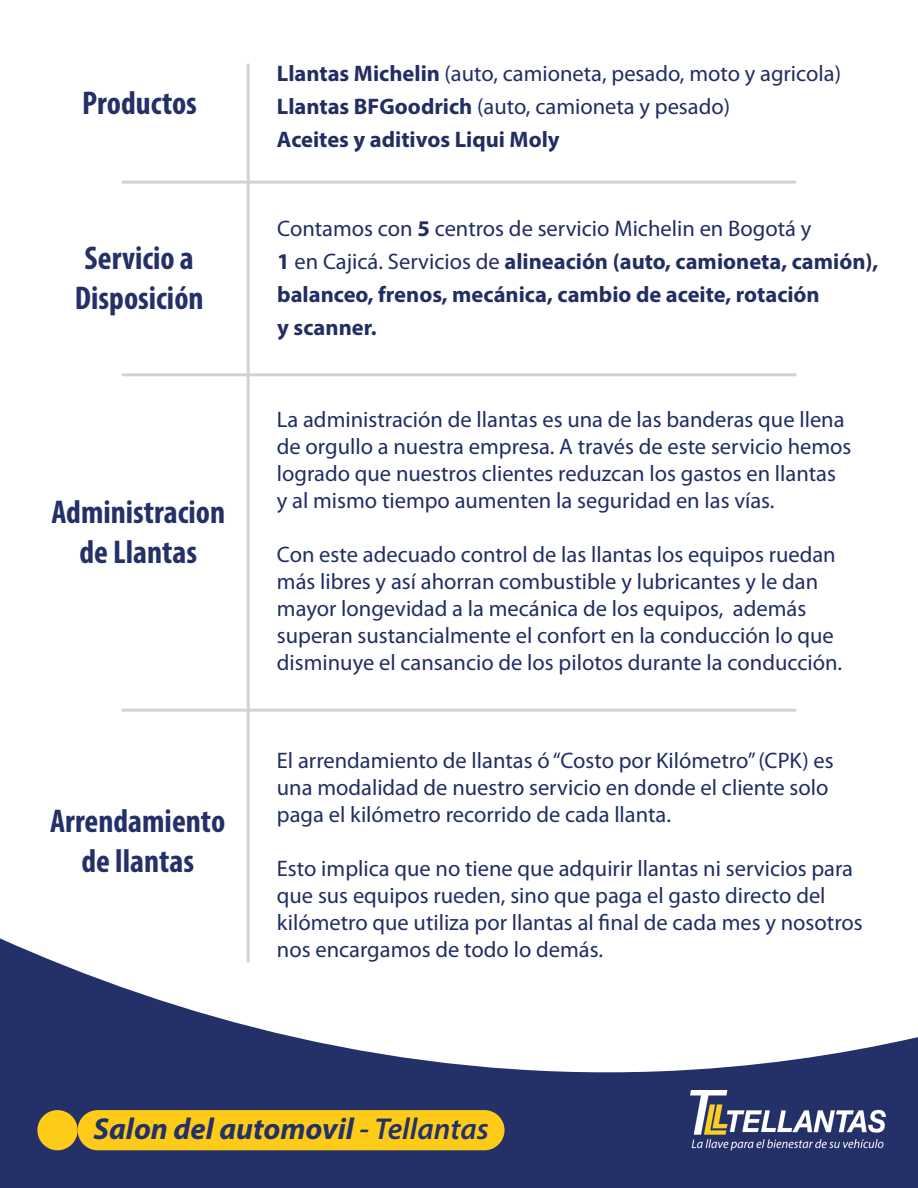
<style>
.page{position:relative;width:918px;height:1188px;background:#fff}
.page>*{position:absolute;margin:0;border:0;box-sizing:border-box;transform-origin:0 0}
.t1{font:700 condensed 33px/39.6px "Myriad Pro";color:#243068;text-align:center}
.t2{font:italic 700 30.3px "Myriad Pro";color:#243068}
.t3{font:22.5px/27px "Myriad Pro";color:#222e63}
.t4{font:700 22.5px/33px "Myriad Pro";color:#222e63}
.s1{font-weight:700}
.s2{font-weight:400}
.s3{font-weight:600}
</style>
<div class="page">
<svg style="left:0;top:938px;width:918px;height:250px"></svg>
<img style="left:691px;top:1090px;width:195px;height:60px">
<div style="left:78px;top:1110px;width:427px;height:40px;background:#fecc18;border-radius:20px"></div>
<div style="left:37px;top:1110px;width:41px;height:40px;background:#fecc18;border-radius:20px"></div>
<hr style="left:123px;top:181px;width:672px;height:3px;background:#d1d2d4">
<hr style="left:123px;top:373px;width:672px;height:3px;background:#d1d2d4">
<hr style="left:123px;top:709px;width:672px;height:3px;background:#d1d2d4">
<hr style="left:247px;top:65px;width:3px;height:896px;background:#d1d2d4">
<h1 class="t1" style="left:82px;top:83px;width:116px">Productos</h1>
<h1 class="t1" style="left:75px;top:238px;width:130px;text-align:left">Servicio a<br>Disposición</h1>
<h1 class="t1" style="left:51px;top:492px;width:175px">Administracion de Llantas</h1>
<h1 class="t1" style="left:50px;top:801px;width:177px">Arrendamiento de llantas</h1>
<p class="t3" style="left:277px;top:57px;width:566px;line-height:33px"><span class="s1">Llantas Michelin</span> (auto, camioneta, pesado, moto y agricola)<br><span class="s1">Llantas BFGoodrich</span> (auto, camioneta y pesado)<br><span class="s1">Aceites y aditivos Liqui Moly</span></p>
<p class="t4" style="left:277px;top:211px;width:603px"><span class="s2">Contamos con</span> 5 <span class="s2">centros de servicio Michelin en Bogotá y<br></span>1 <span class="s2">en Cajicá. Servicios de</span> alineación (auto, camioneta, camión), balanceo, frenos, mecánica, cambio de aceite, rotación<br>y scanner.</p>
<p class="t3" style="left:277px;top:406px;width:576px">La administración de llantas es una de las banderas que llena de orgullo a nuestra empresa. A través de este servicio hemos logrado que nuestros clientes reduzcan los gastos en llantas y al mismo tiempo aumenten la seguridad en las vías.</p>
<p class="t3" style="left:277px;top:541px;width:567px">Con este adecuado control de las llantas los equipos ruedan más libres y así ahorran combustible y lubricantes y le dan mayor longevidad a la mecánica de los equipos, además superan sustancialmente el confort en la conducción lo que disminuye el cansancio de los pilotos durante la conducción.</p>
<p class="t3" style="left:277px;top:747px;width:558px">El arrendamiento de llantas ó “Costo por Kilómetro” (CPK) es una modalidad de nuestro servicio en donde el cliente solo paga el kilómetro recorrido de cada llanta.</p>
<p class="t3" style="left:277px;top:855px;width:587px">Esto implica que no tiene que adquirir llantas ni servicios para que sus equipos rueden, sino que paga el gasto directo del kilómetro que utiliza por llantas al final de cada mes y nosotros nos encargamos de todo lo demás.</p>
<h2 class="t2" style="left:93px;top:1109px;width:397px">Salon del automovil <span class="s3">- Tellantas</span></h2>
</div>
